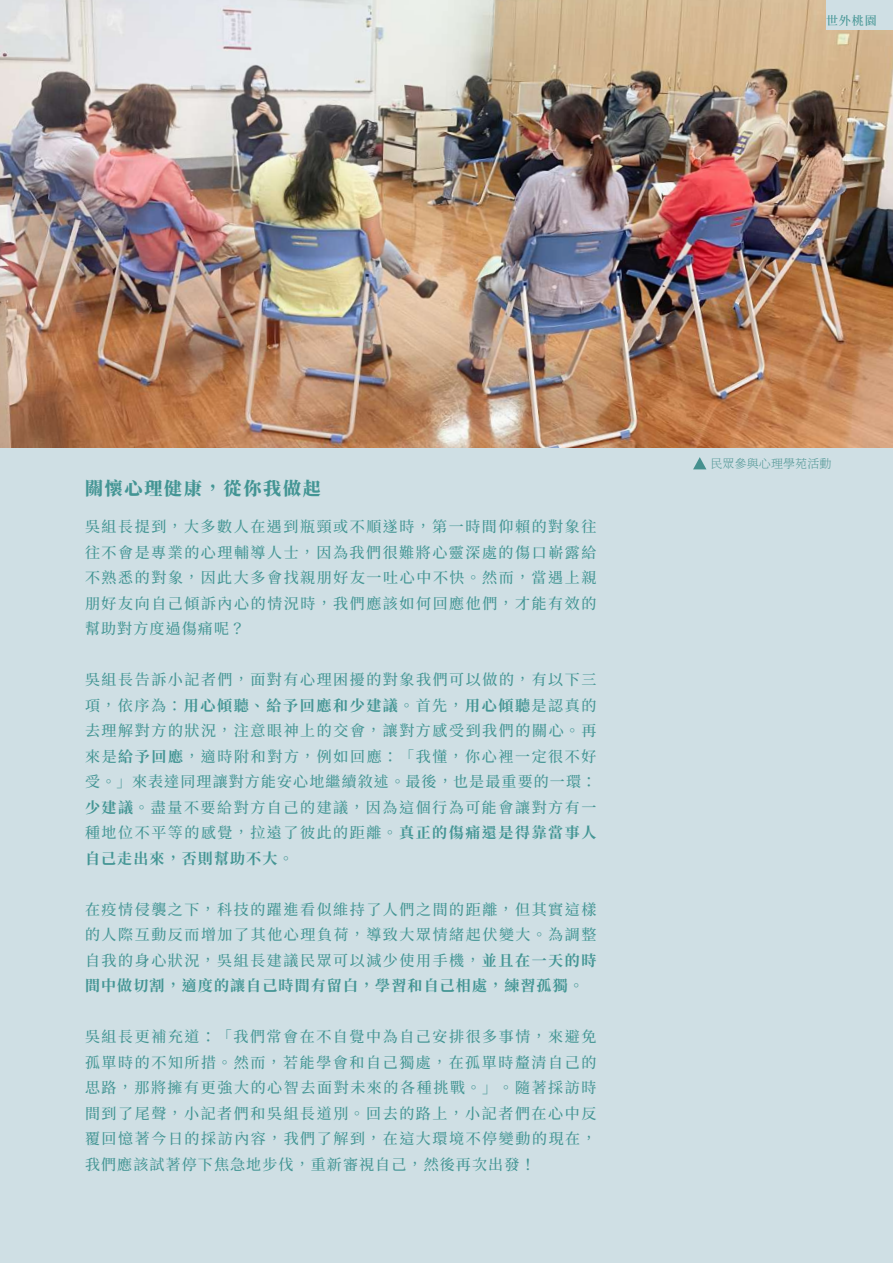
<style>
.page{position:relative;width:893px;height:1263px;background:#cfdfe4}
.page>*{position:absolute;margin:0;border:0;box-sizing:border-box;transform-origin:0 0}
.t1{font:900 18px "Noto Serif CJ Ktc";letter-spacing:.1em;color:#439594}
.t2{font:500 15px/25.5px "Noto Serif CJ Ktc";letter-spacing:.105em;color:#439594;text-align:justify}
.t3{font:200 12px "Noto Serif CJ Ktc";letter-spacing:.01em;color:#45908e}
.t4{font:500 12px "Noto Serif CJ Ktc";color:#439594}
.s1{font-weight:700}
</style>
<div class="page">
<img style="left:0;top:0;width:893px;height:447px">
<div style="left:826px;top:0;width:67px;height:29px;background:#cfdfe4"></div>
<svg style="left:693px;top:457px;width:13px;height:12px"></svg>
<p class="t4" style="left:826px;top:14px;width:52px">世外桃園</p>
<p class="t1" style="left:85px;top:478px;width:237px">關懷心理健康，從你我做起</p>
<p class="t2" style="left:85px;top:514px;width:513px">吳組長提到，大多數人在遇到瓶頸或不順遂時，第一時間仰賴的對象往往不會是專業的心理輔導人士，因為我們很難將心靈深處的傷口嶄露給不熟悉的對象，因此大多會找親朋好友一吐心中不快。然而，當遇上親朋好友向自己傾訴內心的情況時，我們應該如何回應他們，才能有效的幫助對方度過傷痛呢？</p>
<p class="t2" style="left:85px;top:667px;width:513px">吳組長告訴小記者們，面對有心理困擾的對象我們可以做的，有以下三項，依序為：<span class="s1">用心傾聽、給予回應和少建議</span>。首先，<span class="s1">用心傾聽</span>是認真的去理解對方的狀況，注意眼神上的交會，讓對方感受到我們的關心。再來是<span class="s1">給予回應</span>，適時附和對方，例如回應：「我懂，你心裡一定很不好受。」來表達同理讓對方能安心地繼續敘述。最後，也是最重要的一環：<span class="s1">少建議</span>。盡量不要給對方自己的建議，因為這個行為可能會讓對方有一種地位不平等的感覺，拉遠了彼此的距離。<span class="s1">真正的傷痛還是得靠當事人自己走出來，否則幫助不大</span>。</p>
<p class="t2" style="left:85px;top:897px;width:513px">在疫情侵襲之下，科技的躍進看似維持了人們之間的距離，但其實這樣的人際互動反而增加了其他心理負荷，導致大眾情緒起伏變大。為調整自我的身心狀況，吳組長建議民眾可以減少使用手機，<span class="s1">並且在一天的時間中做切割，適度的讓自己時間有留白，學習和自己相處，練習孤獨</span>。</p>
<p class="t2" style="left:85px;top:1024px;width:513px">吳組長更補充道：「我們常會在不自覺中為自己安排很多事情，來避免孤單時的不知所措。然而，若能學會和自己獨處，在孤單時釐清自己的思路，那將擁有更強大的心智去面對未來的各種挑戰。」。隨著採訪時間到了尾聲，小記者們和吳組長道別。回去的路上，小記者們在心中反覆回憶著今日的採訪內容，我們了解到，在這大環境不停變動的現在，我們應該試著停下焦急地步伐，重新審視自己，然後再次出發！</p>
<p class="t3" style="left:710px;top:456px;width:123px">民眾參與心理學苑活動</p>
</div>
